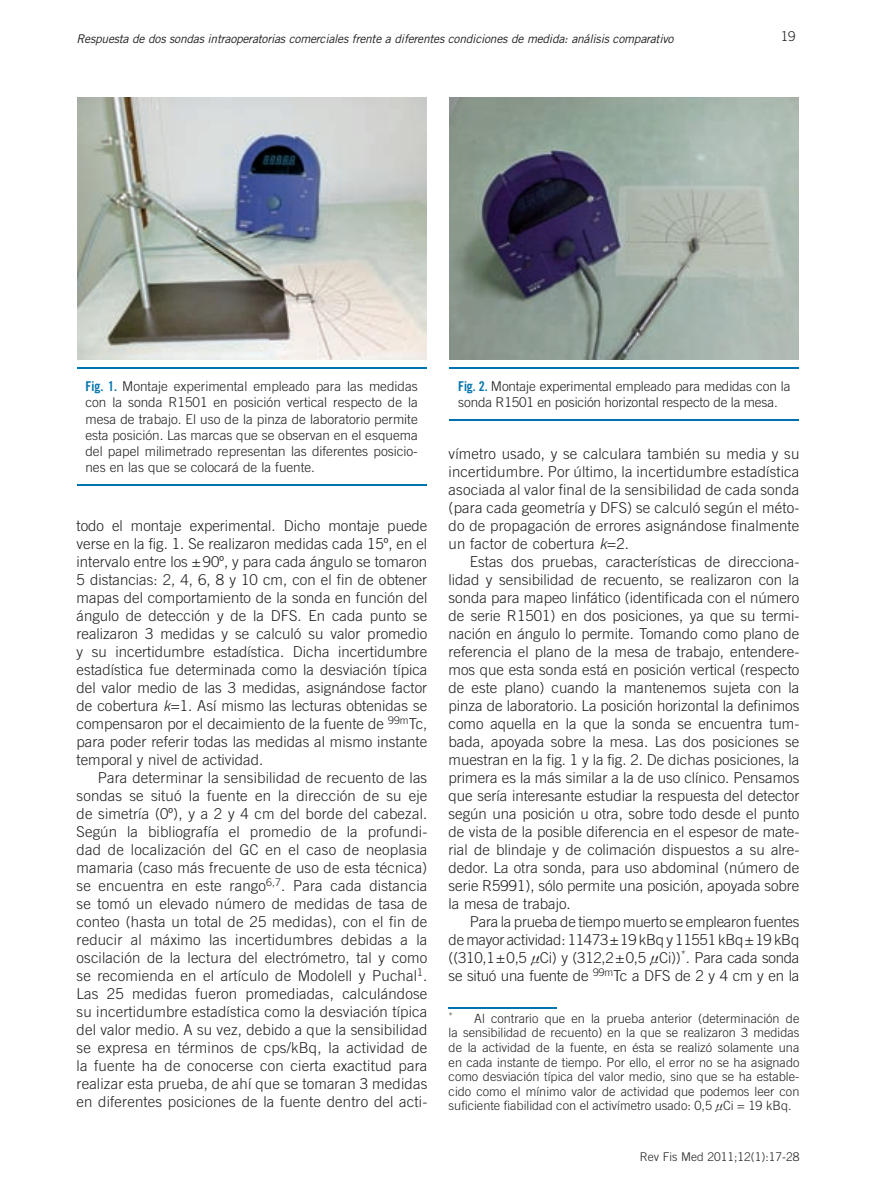
<style>
.page{position:relative;width:893px;height:1191px;background:#fff}
.page>*{position:absolute;margin:0;border:0;box-sizing:border-box;transform-origin:0 0}
.t1{font:300 15px/18px "Trade Gothic";color:#231f20;text-align:justify}
.t2{font:300 13.5px/16.2px "Trade Gothic";letter-spacing:-.01em;color:#231f20;text-align:justify}
.t3{font:300 12.75px/14.5px "Trade Gothic";color:#231f20;text-align:justify}
.t4{font:italic 12px "Trade Gothic";letter-spacing:-.02em;color:#231f20}
.t5{font:300 12px "Trade Gothic";color:#231f20}
.s1{font-family:"Trade Gothic Bold Cond Twenty";font-weight:400;color:#0073ae}
.s2{font-style:italic}
.s3{font-family:"M Ma Greek";font-weight:400;font-style:italic}
</style>
<div class="page">
<hr style="left:449px;top:1007px;width:108px;height:2px;background:#0073ae">
<hr style="left:77px;top:367px;width:349px;height:1px;background:#0073ae">
<hr style="left:77px;top:484px;width:349px;height:2px;background:#0073ae">
<img style="left:77px;top:98px;width:349px;height:261px">
<hr style="left:450px;top:367px;width:349px;height:1px;background:#0073ae">
<hr style="left:450px;top:419px;width:349px;height:2px;background:#0073ae">
<img style="left:450px;top:98px;width:349px;height:261px">
<p class="t4" style="left:77px;top:31px;width:598px">Respuesta de dos sondas intraoperatorias comerciales frente a diferentes condiciones de medida: análisis comparativo</p>
<p class="t2" style="left:781px;top:28px;width:17px">19</p>
<p class="t2" style="left:85px;top:378px;width:334px"><span class="s1">Fig. 1.</span> Montaje experimental empleado para las medidas con la sonda R1501 en posición vertical respecto de la mesa de trabajo. El uso de la pinza de laboratorio permite esta posición. Las marcas que se observan en el esquema del papel milimetrado representan las diferentes posicio&shy;nes en las que se colocará de la fuente.</p>
<p class="t2" style="left:458px;top:378px;width:334px"><span class="s1">Fig. 2.</span> Montaje experimental empleado para medidas con la sonda R1501 en posición horizontal respecto de la mesa.</p>
<p class="t1" style="left:449px;top:444px;width:352px">vímetro usado, y se calculara también su media y su incertidumbre. Por último, la incertidumbre estadística asociada al valor final de la sensibilidad de cada sonda (para cada geometría y DFS) se calculó según el méto&shy;do de propagación de errores asignándose finalmente un factor de cobertura <span class="s2">k</span>=2.</p>
<p class="t1" style="left:449px;top:552px;width:352px;text-indent:21px">Estas dos pruebas, características de direcciona&shy;lidad y sensibilidad de recuento, se realizaron con la sonda para mapeo linfático (identificada con el número de serie R1501) en dos posiciones, ya que su termi&shy;nación en ángulo lo permite. Tomando como plano de referencia el plano de la mesa de trabajo, entendere&shy;mos que esta sonda está en posición vertical (respecto de este plano) cuando la mantenemos sujeta con la pinza de laboratorio. La posición horizontal la definimos como aquella en la que la sonda se encuentra tum&shy;bada, apoyada sobre la mesa. Las dos posiciones se muestran en la fig. 1 y la fig. 2. De dichas posiciones, la primera es la más similar a la de uso clínico. Pensamos que sería interesante estudiar la respuesta del detector según una posición u otra, sobre todo desde el punto de vista de la posible diferencia en el espesor de mate&shy;rial de blindaje y de colimación dispuestos a su alre&shy;dedor. La otra sonda, para uso abdominal (número de serie R5991), sólo permite una posición, apoyada sobre la mesa de trabajo.</p>
<p class="t1" style="left:449px;top:912px;width:352px;text-indent:21px">Para la prueba de tiempo muerto se emplearon fuentes de mayor actividad: 11473 ± 19 kBq y 11551 kBq ± 19 kBq ((310,1 ± 0,5 <span class="s3">N</span>Ci) y (312,2 ± 0,5 <span class="s3">N</span>Ci))<sup>*</sup>. Para cada sonda se situó una fuente de <sup>99m</sup>Tc a DFS de 2 y 4 cm y en la</p>
<p class="t3" style="left:449px;top:1010px;width:352px"><sup>*</sup> Al contrario que en la prueba anterior (determinación de la sensibilidad de recuento) en la que se realizaron 3 medidas de la actividad de la fuente, en ésta se realizó solamente una en cada instante de tiempo. Por ello, el error no se ha asignado como desviación típica del valor medio, sino que se ha estable&shy;cido como el mínimo valor de actividad que podemos leer con suficiente fiabilidad con el activímetro usado: 0,5 <span class="s3">N</span>Ci = 19 kBq.</p>
<p class="t1" style="left:77px;top:516px;width:352px">todo el montaje experimental. Dicho montaje puede verse en la fig. 1. Se realizaron medidas cada 15º, en el intervalo entre los ± 90º, y para cada ángulo se tomaron 5 distancias: 2, 4, 6, 8 y 10 cm, con el fin de obtener mapas del comportamiento de la sonda en función del ángulo de detección y de la DFS. En cada punto se realizaron 3 medidas y se calculó su valor promedio y su incertidumbre estadística. Dicha incertidumbre estadística fue determinada como la desviación típica del valor medio de las 3 medidas, asignándose factor de cobertura <span class="s2">k</span>=1. Así mismo las lecturas obtenidas se compensaron por el decaimiento de la fuente de <sup>99m</sup>Tc, para poder referir todas las medidas al mismo instante temporal y nivel de actividad.</p>
<p class="t1" style="left:77px;top:768px;width:352px;text-indent:21px">Para determinar la sensibilidad de recuento de las sondas se situó la fuente en la dirección de su eje de simetría (0º), y a 2 y 4 cm del borde del cabezal.<br>Según la bibliografía el promedio de la profundi&shy;dad de localización del GC en el caso de neoplasia mamaria (caso más frecuente de uso de esta técnica) se encuentra en este rango<sup>6,7</sup>. Para cada distancia se tomó un elevado número de medidas de tasa de conteo (hasta un total de 25 medidas), con el fin de reducir al máximo las incertidumbres debidas a la oscilación de la lectura del electrómetro, tal y como se recomienda en el artículo de Modolell y Puchal<sup>1</sup>.<br>Las 25 medidas fueron promediadas, calculándose su incertidumbre estadística como la desviación típica del valor medio. A su vez, debido a que la sensibilidad se expresa en términos de cps/kBq, la actividad de la fuente ha de conocerse con cierta exactitud para realizar esta prueba, de ahí que se tomaran 3 medidas en diferentes posiciones de la fuente dentro del acti-</p>
<p class="t5" style="left:640px;top:1149px;width:161px">Rev Fis Med 2011;12(1):17-28</p>
</div>
